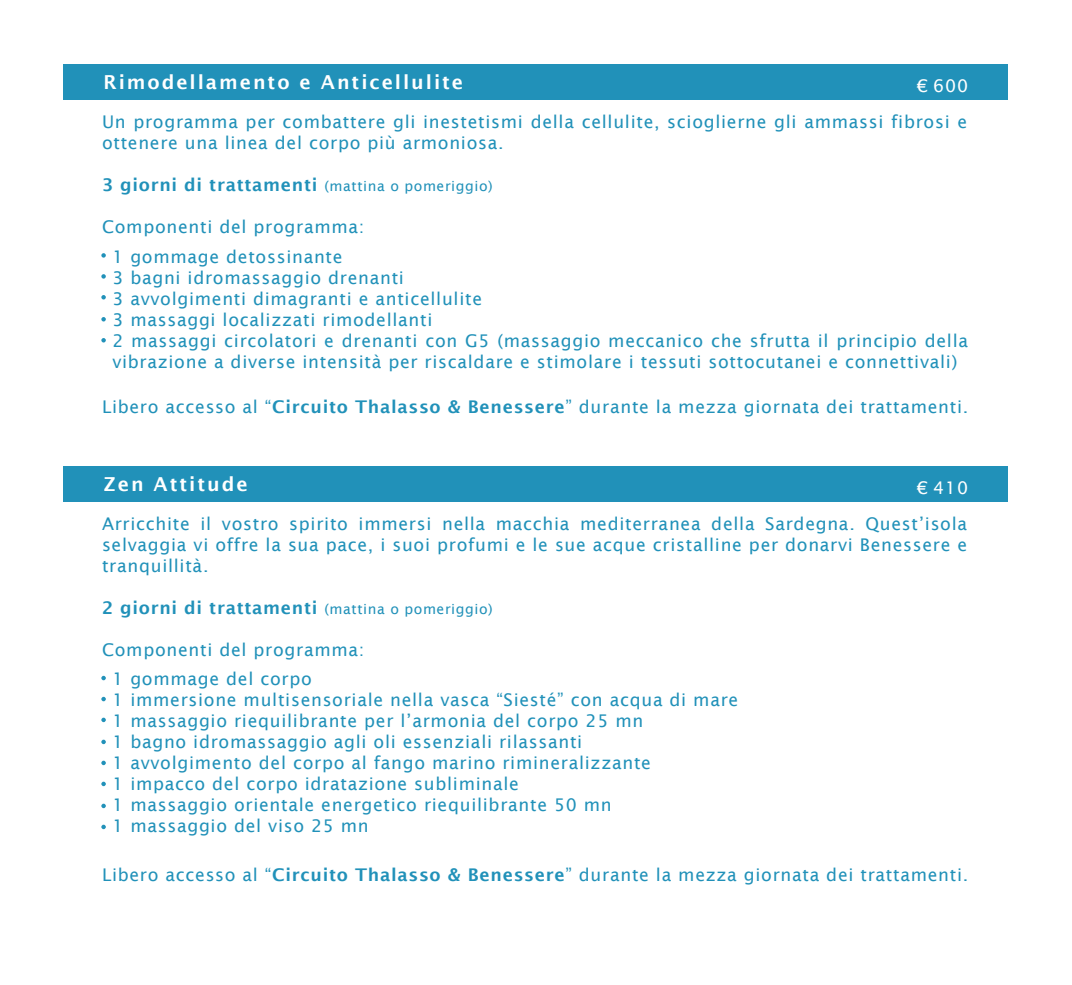
<style>
.page{position:relative;width:1072px;height:985px;background:#fff}
.page>*{position:absolute;margin:0;border:0;box-sizing:border-box;transform-origin:0 0}
.t1{font:600 19.25px "Lucida Sans";letter-spacing:.1em;color:#fff}
.t2{font:17.5px/21px "Lucida Sans";letter-spacing:.04em;color:#2191b9}
.t3{font:600 17.5px "Lucida Sans";letter-spacing:.04em;color:#2191b9}
.t4{font:17.5px "Lucida Sans";letter-spacing:.05em;color:#fff}
.s1{font-weight:400;font-size:14px}
.s2{font-weight:600}
</style>
<div class="page">
<div style="left:64px;top:65px;width:944px;height:35px;background:#2191b9"></div>
<svg style="left:101px;top:253px;width:5px;height:5px"></svg>
<svg style="left:101px;top:274px;width:5px;height:5px"></svg>
<svg style="left:101px;top:295px;width:5px;height:4px"></svg>
<svg style="left:101px;top:317px;width:5px;height:4px"></svg>
<svg style="left:101px;top:338px;width:5px;height:4px"></svg>
<div style="left:64px;top:467px;width:944px;height:35px;background:#2191b9"></div>
<svg style="left:101px;top:676px;width:5px;height:4px"></svg>
<svg style="left:101px;top:697px;width:5px;height:4px"></svg>
<svg style="left:101px;top:717px;width:5px;height:5px"></svg>
<svg style="left:101px;top:739px;width:5px;height:5px"></svg>
<svg style="left:101px;top:760px;width:5px;height:5px"></svg>
<svg style="left:101px;top:781px;width:5px;height:5px"></svg>
<svg style="left:101px;top:803px;width:5px;height:5px"></svg>
<svg style="left:101px;top:824px;width:5px;height:5px"></svg>
<p class="t1" style="left:103px;top:71px;width:361px">Rimodellamento e Anticellulite</p>
<p class="t2" style="left:102px;top:111px;width:866px">Un programma per combattere gli inestetismi della cellulite, scioglierne gli ammassi fibrosi e ottenere una linea del corpo più armoniosa.</p>
<p class="t3" style="left:102px;top:175px;width:392px">3 giorni di trattamenti <span class="s1">(mattina o pomeriggio)</span></p>
<p class="t2" style="left:102px;top:216px;width:264px">Componenti del programma:</p>
<p class="t4" style="left:917px;top:76px;width:53px">€ 600</p>
<p class="t2" style="left:112px;top:246px;width:857px">1 gommage detossinante<br>3 bagni idromassaggio drenanti<br>3 avvolgimenti dimagranti e anticellulite<br>3 massaggi localizzati rimodellanti<br>2 massaggi circolatori e drenanti con G5 (massaggio meccanico che sfrutta il principio della vibrazione a diverse intensità per riscaldare e stimolare i tessuti sottocutanei e connettivali)</p>
<p class="t2" style="left:102px;top:396px;width:868px">Libero accesso al “<span class="s2">Circuito Thalasso &amp; Benessere</span>” durante la mezza giornata dei trattamenti.</p>
<p class="t1" style="left:103px;top:473px;width:146px">Zen Attitude</p>
<p class="t2" style="left:102px;top:513px;width:866px;text-align:justify">Arricchite il vostro spirito immersi nella macchia mediterranea della Sardegna. Quest’isola selvaggia vi offre la sua pace, i suoi profumi e le sue acque cristalline per donarvi Benessere e tranquillità.</p>
<p class="t3" style="left:102px;top:598px;width:392px">2 giorni di trattamenti <span class="s1">(mattina o pomeriggio)</span></p>
<p class="t2" style="left:102px;top:639px;width:264px">Componenti del programma:</p>
<p class="t4" style="left:917px;top:477px;width:53px">€ 410</p>
<p class="t2" style="left:112px;top:668px;width:627px">1 gommage del corpo<br>1 immersione multisensoriale nella vasca “Siesté” con acqua di mare 1 massaggio riequilibrante per l’armonia del corpo 25 mn<br>1 bagno idromassaggio agli oli essenziali rilassanti<br>1 avvolgimento del corpo al fango marino rimineralizzante<br>1 impacco del corpo idratazione subliminale<br>1 massaggio orientale energetico riequilibrante 50 mn<br>1 massaggio del viso 25 mn</p>
<p class="t2" style="left:102px;top:864px;width:868px">Libero accesso al “<span class="s2">Circuito Thalasso &amp; Benessere</span>” durante la mezza giornata dei trattamenti.</p>
</div>
